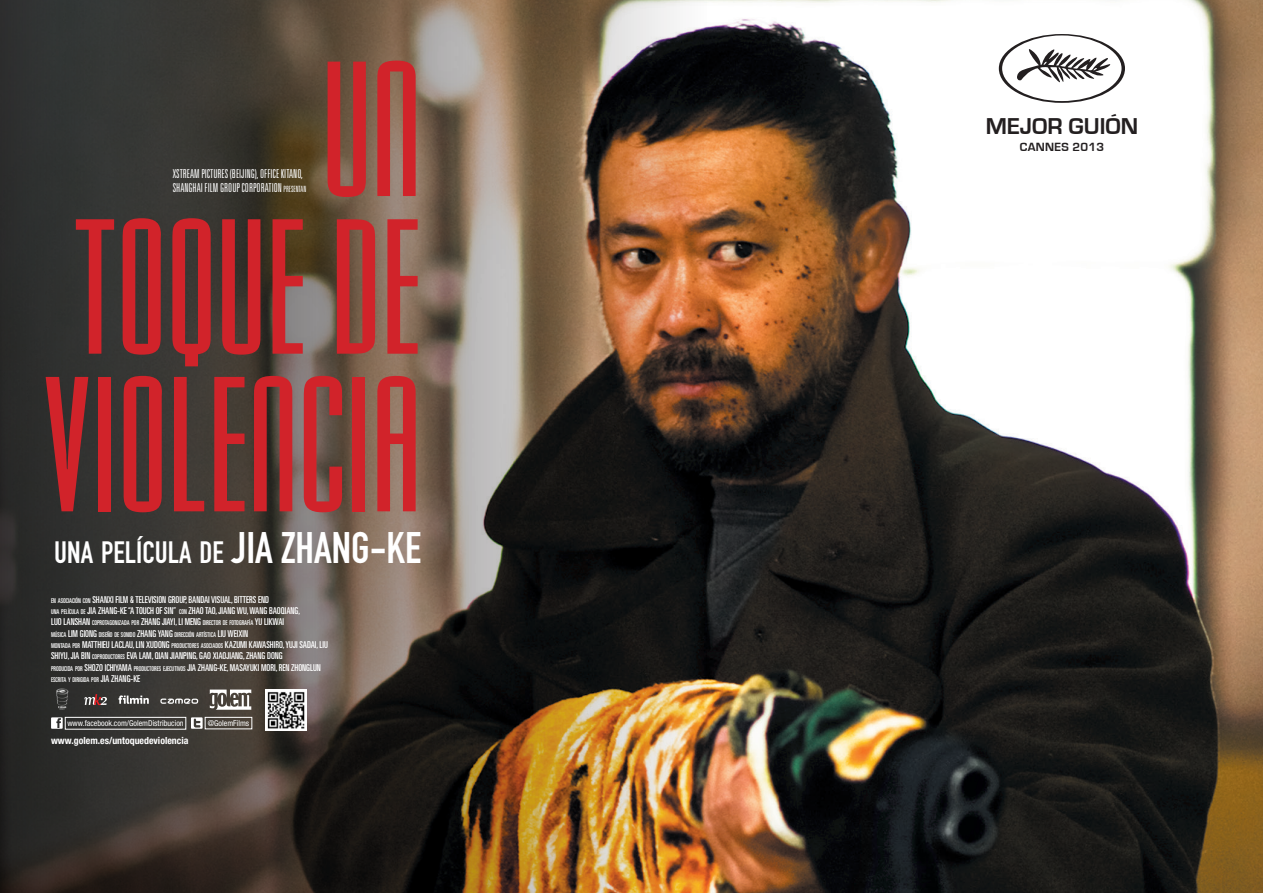
<style>
.page{position:relative;width:1263px;height:893px;background:#fff}
.page>*{position:absolute;margin:0;border:0;box-sizing:border-box;transform-origin:0 0}
.t1{font:201.45px "Mekanik Plain";color:#d1232a}
.t2{font:30.45px "DIN Engschrift";color:#fff}
.t3{font:700 23.7px "Eurostile";color:#231f20}
.t4{font:300 ultra-condensed 12.3px/14.7px "Univers LT Std";color:#fff}
.t5{font:700 12.3px "Eurostile";letter-spacing:.025em;color:#231f20}
.t6{font:700 condensed 9.9px "Helvetica Neue LT Std";color:#fff}
.t7{font:ultra-condensed 9.45px/11.4px "Univers LT Std";color:#fff}
.t8{font:condensed 8.1px "Helvetica Neue LT Std";color:#fff}
.t9{font:ultra-condensed 6.6px "Univers LT Std";color:#fff}
.s1{font-size:43.5px}
.s2{font-size:6.6px}
.s3{font-size:9.45px}
.s4{font-size:8.55px}
</style>
<div class="page">
<img style="left:707px;top:0;width:556px;height:893px">
<img style="left:0;top:0;width:707px;height:893px">
<div style="left:205px;top:717px;width:47px;height:12px;border:1px solid #fff"></div>
<svg style="left:191px;top:717px;width:12px;height:12px"></svg>
<div style="left:65px;top:717px;width:121px;height:12px;border:1px solid #fff"></div>
<svg style="left:51px;top:717px;width:12px;height:12px"></svg>
<svg style="left:210px;top:690px;width:41px;height:20px"></svg>
<svg style="left:160px;top:698px;width:38px;height:6px"></svg>
<svg style="left:119px;top:695px;width:30px;height:9px"></svg>
<svg style="left:84px;top:694px;width:23px;height:11px"></svg>
<img style="left:51px;top:688px;width:21px;height:22px">
<img style="left:266px;top:689px;width:41px;height:41px">
<svg style="left:999px;top:34px;width:126px;height:69px"></svg>
<p class="t1" style="left:322px;top:9px;width:101px">UN</p>
<p class="t1" style="left:73px;top:166px;width:349px">TOQUE DE</p>
<p class="t1" style="left:42px;top:324px;width:381px">VIOLENCIA</p>
<p class="t2" style="left:54px;top:534px;width:368px">UNA PELÍCULA DE <span class="s1">JIA ZHANG-KE</span></p>
<p class="t7" style="left:51px;top:594px;width:219px"><span class="s2">EN ASOCIACIÓN CON</span> SHANXI FILM &amp; TELEVISION GROUP, BANDAI VISUAL, BITTERS END</p>
<p class="t7" style="left:51px;top:605px;width:251px"><span class="s2">UNA PELÍCULA DE</span> JIA ZHANG-KE “A TOUCH OF SIN” <span class="s2">CON</span> ZHAO TAO, JIANG WU, WANG BAOQIANG,</p>
<p class="t9" style="left:51px;top:619px;width:235px"><span class="s3">LUO LANSHAN</span> COPROTAGONIZADA POR <span class="s3">ZHANG JIAYI, LI MENG</span> DIRECTOR DE FOTOGRAFÍA <span class="s3">YU LIKWAI</span></p>
<p class="t9" style="left:51px;top:631px;width:198px">MÚSICA <span class="s3">LIM GIONG</span> DISEÑO DE SONIDO <span class="s3">ZHANG YANG</span> DIRECCIÓN ARTÍSTICA <span class="s3">LIU WEIXIN</span></p>
<p class="t7" style="left:51px;top:639px;width:278px"><span class="s2">MONTADA POR</span> MATTHIEU LACLAU, LIN XUDONG <span class="s2">PRODUCTORES ASOCIADOS</span> KAZUMI KAWASHIRO, YUJI SADAI, LIU<br>SHIYU, JIA BIN <span class="s2">COPRODUCTORES</span> EVA LAM, QIAN JIANPING, GAO XIAOJIANG, ZHANG DONG</p>
<p class="t7" style="left:51px;top:662px;width:271px"><span class="s2">PRODUCIDA POR</span> SHOZO ICHIYAMA <span class="s2">PRODUCTORES EJECUTIVOS</span> JIA ZHANG-KE, MASAYUKI MORI, REN ZHONGLUN</p>
<p class="t9" style="left:51px;top:676px;width:91px">ESCRITA Y DIRIGIDA POR <span class="s3">JIA ZHANG-KE</span></p>
<p class="t4" style="left:173px;top:166px;width:135px">XSTREAM PICTURES (BEIJING), OFFICE KITANO,<br>SHANGHAI FILM GROUP CORPORATION <span class="s4">PRESENTAN</span></p>
<p class="t8" style="left:67px;top:719px;width:118px">www.facebook.com/GolemDistribucion</p>
<p class="t8" style="left:208px;top:718px;width:43px">@GolemFilms</p>
<p class="t6" style="left:51px;top:734px;width:139px">www.golem.es/untoquedeviolencia</p>
<p class="t3" style="left:986px;top:113px;width:154px">MEJOR GUIÓN</p>
<p class="t5" style="left:1020px;top:140px;width:86px">CANNES 2013</p>
</div>
